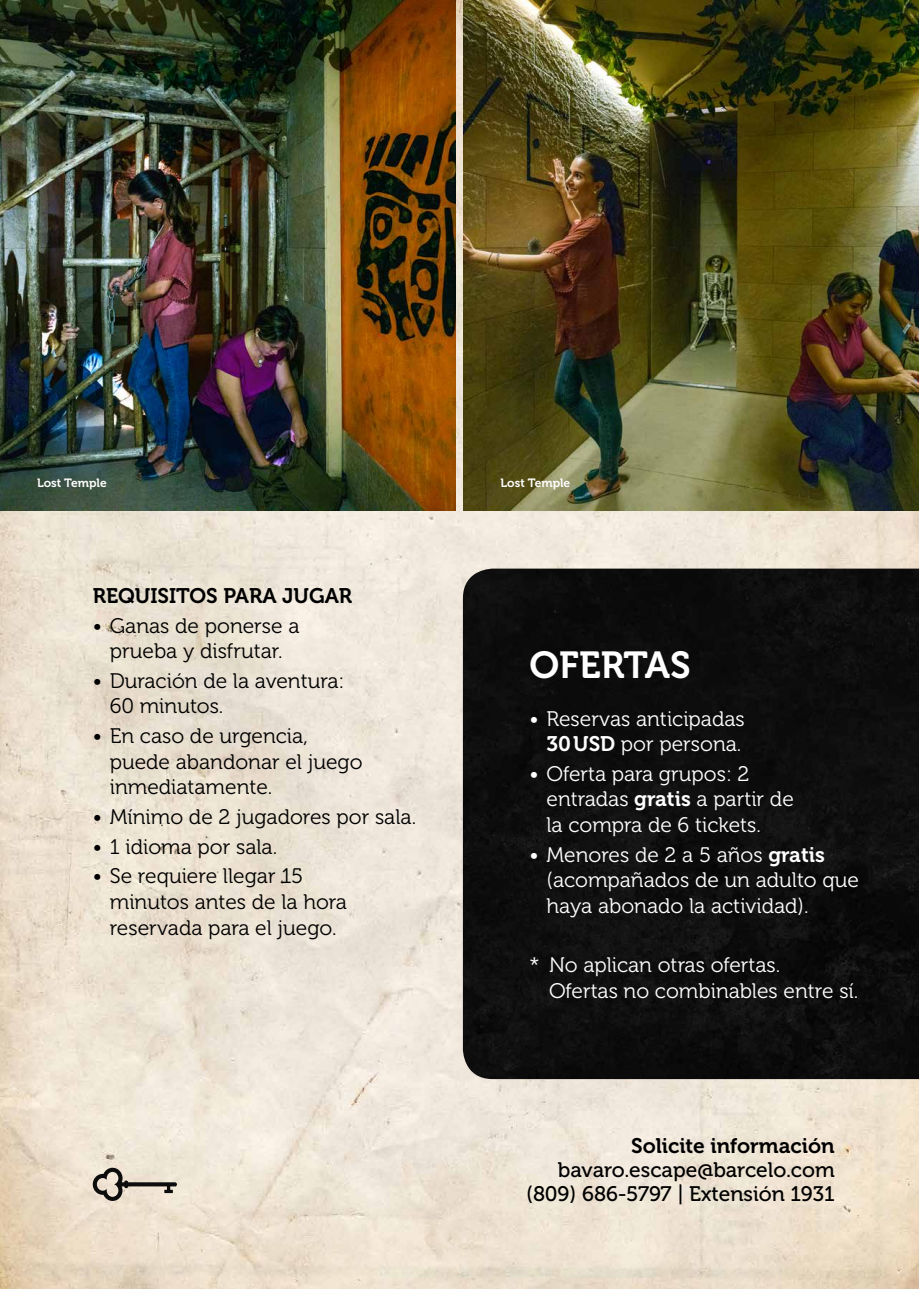
<style>
.page{position:relative;width:919px;height:1289px;background:#fff}
.page>*{position:absolute;margin:0;border:0;box-sizing:border-box;transform-origin:0 0}
.t1{font:37.5px "Museo 700";color:#fff}
.t2{font:21px/25.5px "Museo 300";color:#000}
.t3{font:21px/25.5px "Museo 300";color:#fff}
.t4{font:21px/24px "Museo 500";color:#000;text-align:right}
.t5{font:21px "Museo 700";color:#000}
.t6{font:12px "Museo 700";color:#fff}
.s1{font-family:"Museo 700"}
</style>
<div class="page">
<img style="left:0;top:0;width:918px;height:1288px">
<div style="left:463px;top:568px;width:455px;height:511px;background:#0d0d0d"></div>
<img style="left:0;top:0;width:455px;height:510px">
<img style="left:463px;top:0;width:455px;height:510px">
<svg style="left:93px;top:1167px;width:85px;height:33px;background:#bab1a5"></svg>
<p class="t6" style="left:37px;top:476px;width:71px">Lost Temple</p>
<p class="t6" style="left:500px;top:476px;width:71px">Lost Temple</p>
<p class="t5" style="left:93px;top:584px;width:261px">REQUISITOS PARA JUGAR</p>
<p class="t2" style="left:93px;top:613px;width:208px;text-align:center">• Ganas de ponerse a prueba y disfrutar.</p>
<p class="t2" style="left:110px;top:668px;width:236px;text-indent:-17px">• Duración de la aventura:<br>60 minutos.</p>
<p class="t2" style="left:110px;top:723px;width:254px;text-indent:-17px">• En caso de urgencia, puede abandonar el juego inmediatamente.</p>
<p class="t2" style="left:93px;top:804px;width:325px">• Mínimo de 2 jugadores por sala.</p>
<p class="t2" style="left:93px;top:834px;width:186px">• 1 idioma por sala.</p>
<p class="t2" style="left:110px;top:864px;width:239px;text-indent:-17px">• Se requiere llegar 15 minutos antes de la hora reservada para el juego.</p>
<h1 class="t1" style="left:529px;top:644px;width:163px">OFERTAS</h1>
<p class="t3" style="left:529px;top:706px;width:217px;text-align:right">• Reservas anticipadas<br><span class="s1">30USD</span> por persona.</p>
<p class="t3" style="left:546px;top:761px;width:249px;text-indent:-17px">• Oferta para grupos: 2 entradas <span class="s1">gratis</span> a partir de la compra de 6 tickets.</p>
<p class="t3" style="left:546px;top:842px;width:314px;text-indent:-17px">• Menores de 2 a 5 años <span class="s1">gratis </span>(acompañados de un adulto que haya abonado la actividad).</p>
<p class="t3" style="left:549px;top:952px;width:311px;text-indent:-20px">* No aplican otras ofertas.<br>Ofertas no combinables entre sí.</p>
<p class="t5" style="left:631px;top:1133px;width:205px">Solicite información</p>
<p class="t4" style="left:526px;top:1158px;width:310px">bavaro.escape@barcelo.com (809) 686-5797 | Extensión 1931</p>
</div>
